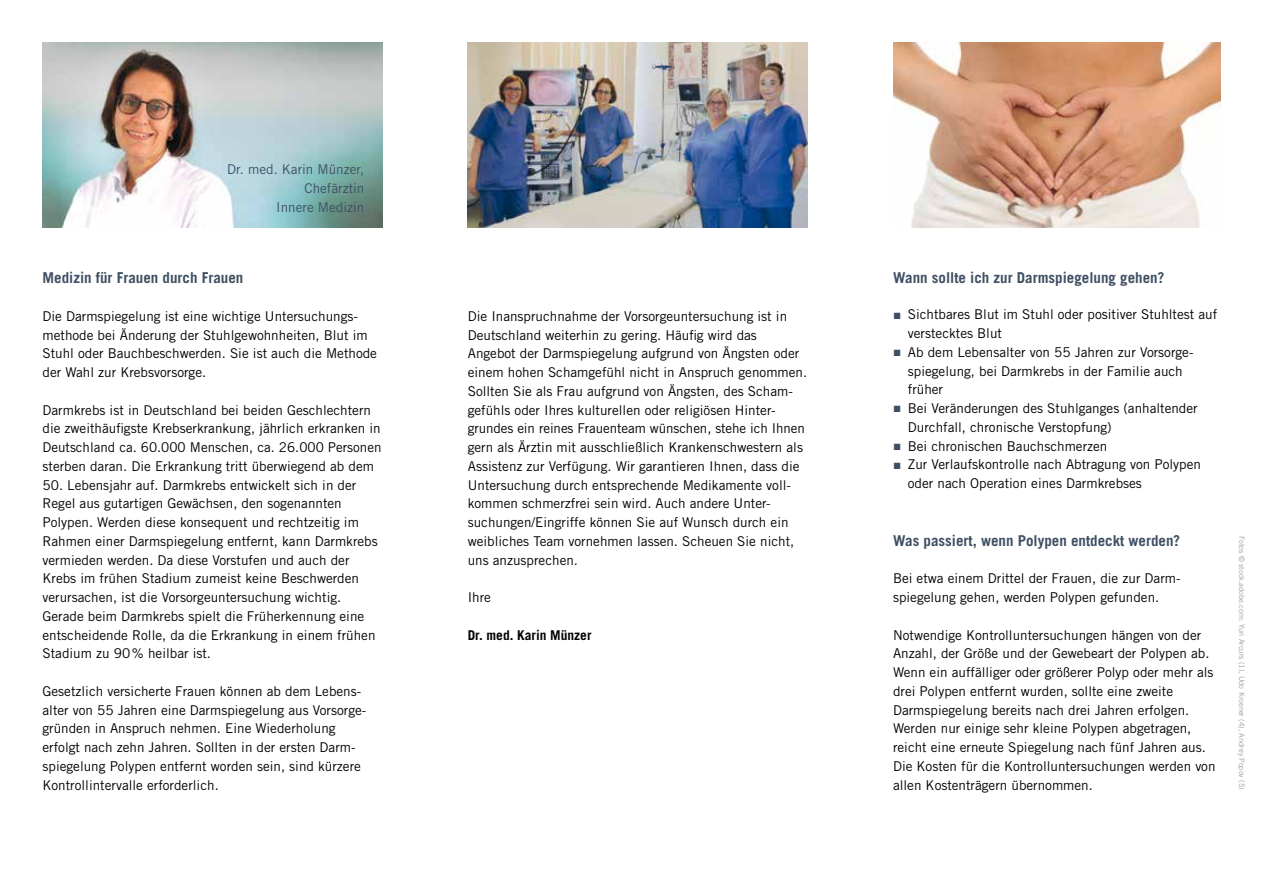
<style>
.page{position:relative;width:1263px;height:893px;background:#fff}
.page>*{position:absolute;margin:0;border:0;box-sizing:border-box;transform-origin:0 0}
.t1{font:700 15px "Trade Gothic LT Std";color:#3f4f63}
.t2{font:13.5px/18.8px "Trade Gothic LT Std";color:#000}
.t3{font:13.5px/18.8px "Trade Gothic LT Std";color:#3f4f63;text-align:right}
.t4{font:700 13.5px "Trade Gothic LT Std";color:#000}
.t5{font:7.5px "Trade Gothic LT Std";color:#9c9e9f}
.s1{font-family:"Arial";color:#3f4f63}
</style>
<div class="page">
<img style="left:43px;top:43px;width:340px;height:184px">
<img style="left:468px;top:43px;width:340px;height:184px">
<img style="left:893px;top:43px;width:327px;height:184px">
<p class="t3" style="left:227px;top:160px;width:139px">Dr. med. Karin Münzer,<br>Chefärztin<br>Innere Medizin</p>
<p class="t1" style="left:43px;top:269px;width:202px">Medizin für Frauen durch Frauen</p>
<p class="t2" style="left:43px;top:306px;width:336px">Die Darmspiegelung ist eine wichtige Untersuchungs&shy;methode bei Änderung der Stuhlgewohnheiten, Blut im Stuhl oder Bauchbeschwerden. Sie ist auch die Methode der Wahl zur Krebsvorsorge.</p>
<p class="t2" style="left:43px;top:400px;width:340px">Darmkrebs ist in Deutschland bei beiden Geschlechtern die zweithäufigste Krebserkrankung, jährlich erkranken in Deutschland ca. 60.000 Menschen, ca. 26.000 Personen sterben daran. Die Erkrankung tritt überwiegend ab dem</p>
<p class="t2" style="left:43px;top:475px;width:337px">50. Lebensjahr auf. Darmkrebs entwickelt sich in der Regel aus gutartigen Gewächsen, den sogenannten Polypen. Werden diese konsequent und rechtzeitig im Rahmen einer Darmspiegelung entfernt, kann Darmkrebs vermieden werden. Da diese Vorstufen und auch der Krebs im frühen Stadium zumeist keine Beschwerden verursachen, ist die Vorsorgeuntersuchung wichtig.<br>Gerade beim Darmkrebs spielt die Früherkennung eine entscheidende Rolle, da die Erkrankung in einem frühen Stadium zu 90% heilbar ist.</p>
<p class="t2" style="left:43px;top:681px;width:325px">Gesetzlich versicherte Frauen können ab dem Lebens&shy;alter von 55 Jahren eine Darmspiegelung aus Vorsorge&shy;gründen in Anspruch nehmen. Eine Wiederholung erfolgt nach zehn Jahren. Sollten in der ersten Darm&shy;spiegelung Polypen entfernt worden sein, sind kürzere Kontrollintervalle erforderlich.</p>
<p class="t2" style="left:468px;top:306px;width:341px">Die Inanspruchnahme der Vorsorgeuntersuchung ist in Deutschland weiterhin zu gering. Häufig wird das Angebot der Darmspiegelung aufgrund von Ängsten oder einem hohen Schamgefühl nicht in Anspruch genommen.<br>Sollten Sie als Frau aufgrund von Ängsten, des Scham&shy;gefühls oder Ihres kulturellen oder religiösen Hinter&shy;grundes ein reines Frauenteam wünschen, stehe ich Ihnen gern als Ärztin mit ausschließlich Krankenschwestern als Assistenz zur Verfügung. Wir garantieren Ihnen, dass die Untersuchung durch entsprechende Medikamente voll&shy;kommen schmerzfrei sein wird. Auch andere Unter&shy;suchungen/Eingriffe können Sie auf Wunsch durch ein weibliches Team vornehmen lassen. Scheuen Sie nicht, uns anzusprechen.</p>
<p class="t2" style="left:468px;top:588px;width:25px">Ihre</p>
<p class="t4" style="left:468px;top:626px;width:125px">Dr. med. Karin Münzer</p>
<p class="t1" style="left:893px;top:269px;width:273px">Wann sollte ich zur Darmspiegelung gehen?</p>
<p class="t2" style="left:908px;top:305px;width:311px;text-indent:-15px"><span class="s1">■</span> Sichtbares Blut im Stuhl oder positiver Stuhltest auf verstecktes Blut</p>
<p class="t2" style="left:908px;top:342px;width:287px;text-indent:-15px"><span class="s1">■</span> Ab dem Lebensalter von 55 Jahren zur Vorsorge&shy;spiegelung, bei Darmkrebs in der Familie auch früher</p>
<p class="t2" style="left:908px;top:399px;width:291px;text-indent:-15px"><span class="s1">■</span> Bei Veränderungen des Stuhlganges (anhaltender<br>Durchfall, chronische Verstopfung)</p>
<p class="t2" style="left:893px;top:436px;width:216px"><span class="s1">■</span> Bei chronischen Bauchschmerzen</p>
<p class="t2" style="left:908px;top:455px;width:295px;text-indent:-15px"><span class="s1">■</span> Zur Verlaufskontrolle nach Abtragung von Polypen oder nach Operation eines Darmkrebses</p>
<p class="t1" style="left:893px;top:531px;width:289px">Was passiert, wenn Polypen entdeckt werden?</p>
<p class="t2" style="left:893px;top:569px;width:289px">Bei etwa einem Drittel der Frauen, die zur Darm&shy;spiegelung gehen, werden Polypen gefunden.</p>
<p class="t2" style="left:893px;top:625px;width:324px">Notwendige Kontrolluntersuchungen hängen von der Anzahl, der Größe und der Gewebeart der Polypen ab.<br>Wenn ein auffälliger oder größerer Polyp oder mehr als drei Polypen entfernt wurden, sollte eine zweite Darmspiegelung bereits nach drei Jahren erfolgen.<br>Werden nur einige sehr kleine Polypen abgetragen, reicht eine erneute Spiegelung nach fünf Jahren aus.<br>Die Kosten für die Kontrolluntersuchungen werden von allen Kostenträgern übernommen.</p>
<p class="t5" style="left:1246px;top:536px;width:255px;rotate:90deg">Fotos © stock.adobe.com: Yuri Arcurs (1), Udo Kroener (4), Andrey Popov (5)</p>
</div>
